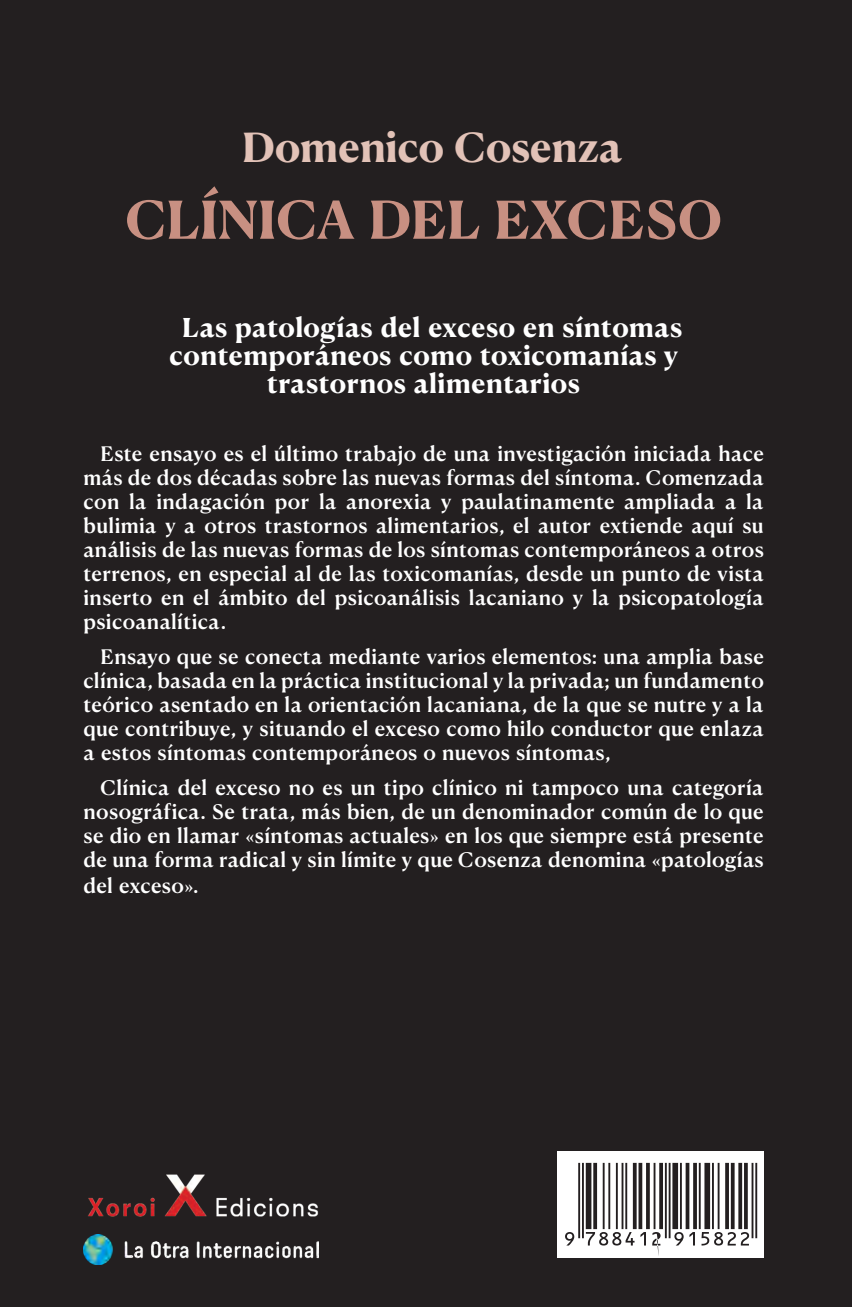
<style>
.page{position:relative;width:852px;height:1307px;background:#fff}
.page>*{position:absolute;margin:0;border:0;box-sizing:border-box;transform-origin:0 0}
.t1{font:700 52px "Canela Text";color:#c89082}
.t2{font:700 40px "Canela Text";color:#e2c2b7}
.t3{font:700 26px/28px "Canela Text";letter-spacing:.02em;color:#fff;text-align:center}
.t4{font:500 20px/24px "Canela Text";letter-spacing:.015em;color:#fff;text-align:justify}
</style>
<div class="page">
<div style="left:0;top:0;width:852px;height:1306px;background:#231f20"></div>
<img style="left:83px;top:1234px;width:235px;height:29px">
<img style="left:88px;top:1174px;width:231px;height:43px">
<div style="left:557px;top:1151px;width:207px;height:106px;background:#fff"></div>
<svg style="left:565px;top:1162px;width:192px;height:94px"></svg>
<p class="t2" style="left:242px;top:110px;width:382px">Domenico Cosenza</p>
<p class="t1" style="left:126px;top:171px;width:598px">CLÍNICA DEL EXCESO</p>
<p class="t3" style="left:169px;top:310px;width:514px">Las patologías del exceso en síntomas contemporáneos como toxicomanías y trastornos alimentarios</p>
<p class="t4" style="left:83px;top:438px;width:682px;text-indent:17px">Este ensayo es el último trabajo de una investigación iniciada hace más de dos décadas sobre las nuevas formas del síntoma. Comenzada con la indagación por la anorexia y paulatinamente ampliada a la bulimia y a otros trastornos alimentarios, el autor extiende aquí su análisis de las nuevas formas de los síntomas contemporáneos a otros terrenos, en especial al de las toxicomanías, desde un punto de vista inserto en el ámbito del psicoanálisis lacaniano y la psicopatología psicoanalítica.</p>
<p class="t4" style="left:83px;top:642px;width:682px;text-indent:17px">Ensayo que se conecta mediante varios elementos: una amplia base clínica, basada en la práctica institucional y la privada; un fundamento teórico asentado en la orientación lacaniana, de la que se nutre y a la que contribuye, y situando el exceso como hilo conductor que enlaza a estos síntomas contemporáneos o nuevos síntomas,</p>
<p class="t4" style="left:83px;top:773px;width:682px;text-indent:17px">Clínica del exceso no es un tipo clínico ni tampoco una categoría nosográfica. Se trata, más bien, de un denominador común de lo que se dio en llamar «síntomas actuales» en los que siempre está presente de una forma radical y sin límite y que Cosenza denomina «patologías</p>
<p class="t4" style="left:83px;top:871px;width:116px">del exceso».</p>
</div>
